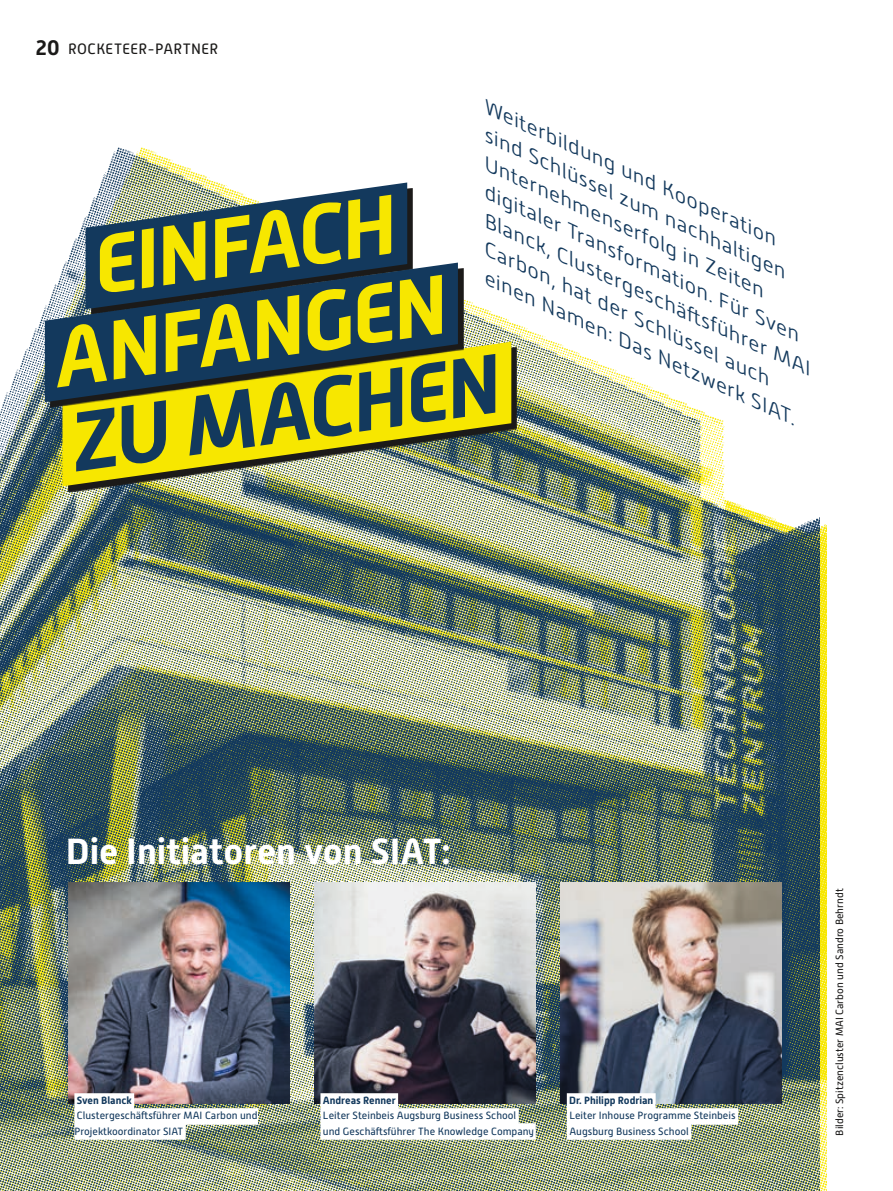
<style>
.page{position:relative;width:893px;height:1191px;background:#fff}
.page>*{position:absolute;margin:0;border:0;box-sizing:border-box;transform-origin:0 0}
.t1{font:700 83.25px "Alwyn New";color:#f7e700}
.t2{font:700 83.25px "Alwyn New";color:#13395d}
.t3{font:700 36.3px "Alwyn New";color:#fff}
.t4{font:italic 300 19.05px "Alwyn New";color:#13395d;scale:1.21 1}
.t5{font:15px "Alwyn New";letter-spacing:.025em;color:#1b1a19}
.t6{font:10.5px/15px "Alwyn New";color:#13395d}
.t7{font:10.5px "Alwyn New";color:#1b1a19}
.t8{font:700 10.5px "Alwyn New";color:#13395d}
.s1{font-weight:700;font-size:21px}
</style>
<div class="page">
<img style="left:0;top:147px;width:819px;height:1044px">
<img style="left:68px;top:882px;width:221px;height:221px">
<img style="left:314px;top:882px;width:221px;height:221px">
<img style="left:560px;top:882px;width:221px;height:221px">
<div style="left:74px;top:1093px;width:60px;height:16px;background:#fff"></div>
<div style="left:74px;top:1108px;width:184px;height:16px;background:#fff"></div>
<div style="left:74px;top:1123px;width:112px;height:16px;background:#fff"></div>
<svg style="left:86px;top:182px;width:321px;height:80px;background:#486579"></svg>
<img style="left:68px;top:347px;width:449px;height:144px">
<img style="left:62px;top:342px;width:449px;height:144px">
<svg style="left:50px;top:268px;width:413px;height:139px;background:#ccbf05"></svg>
<svg style="left:45px;top:262px;width:413px;height:140px;background:#40594e"></svg>
<div style="left:320px;top:1093px;width:78px;height:16px;background:#fff"></div>
<div style="left:320px;top:1108px;width:199px;height:16px;background:#fff"></div>
<div style="left:320px;top:1123px;width:216px;height:16px;background:#fff"></div>
<div style="left:567px;top:1093px;width:89px;height:16px;background:#fff"></div>
<div style="left:567px;top:1108px;width:171px;height:16px;background:#fff"></div>
<div style="left:567px;top:1123px;width:124px;height:16px;background:#fff"></div>
<p class="t5" style="left:36px;top:41px;width:184px"><span class="s1">20</span> ROCKETEER-PARTNER</p>
<p class="t4" style="left:492px;top:96px;width:267px;rotate:25deg">Weiterbildung und Kooperation</p>
<p class="t4" style="left:492px;top:125px;width:275px;rotate:25deg">sind Schlüssel zum nachhaltigen</p>
<p class="t4" style="left:492px;top:153px;width:255px;rotate:25deg">Unternehmenserfolg in Zeiten</p>
<p class="t4" style="left:492px;top:182px;width:287px;rotate:25deg">digitaler Transformation. Für Sven</p>
<h1 class="t1" style="left:85px;top:219px;width:307px;rotate:-8deg">EINFACH</h1>
<p class="t4" style="left:492px;top:210px;width:298px;rotate:25deg">Blanck, Clustergeschäft sführer MAI</p>
<p class="t4" style="left:492px;top:239px;width:261px;rotate:25deg">Carbon, hat der Schlüssel auch</p>
<p class="t4" style="left:492px;top:267px;width:284px;rotate:25deg">einen Namen: Das Netzwerk SIAT.</p>
<h1 class="t1" style="left:44px;top:311px;width:399px;rotate:-8deg">ANFANGEN</h1>
<h1 class="t2" style="left:61px;top:396px;width:435px;rotate:-8deg">ZU MACHEN</h1>
<h2 class="t3" style="left:66px;top:831px;width:386px">Die Initiatoren von SIAT:</h2>
<p class="t8" style="left:77px;top:1094px;width:57px">Sven Blanck</p>
<p class="t6" style="left:74px;top:1108px;width:185px">Clustergeschäftsführer MAI Carbon und<br>Projektkoordinator SIAT</p>
<p class="t8" style="left:323px;top:1094px;width:75px">Andreas Renner</p>
<p class="t6" style="left:323px;top:1108px;width:213px">Leiter Steinbeis Augsburg Business School und Geschäftsführer The Knowledge Company</p>
<p class="t8" style="left:569px;top:1094px;width:86px">Dr. Philipp Rodrian</p>
<p class="t6" style="left:569px;top:1108px;width:168px">Leiter Inhouse Programme Steinbeis<br>Augsburg Business School</p>
<p class="t7" style="left:833px;top:1135px;width:249px;rotate:-90deg">Bilder: Spitzencluster MAI Carbon und Sandro Behrndt</p>
</div>
